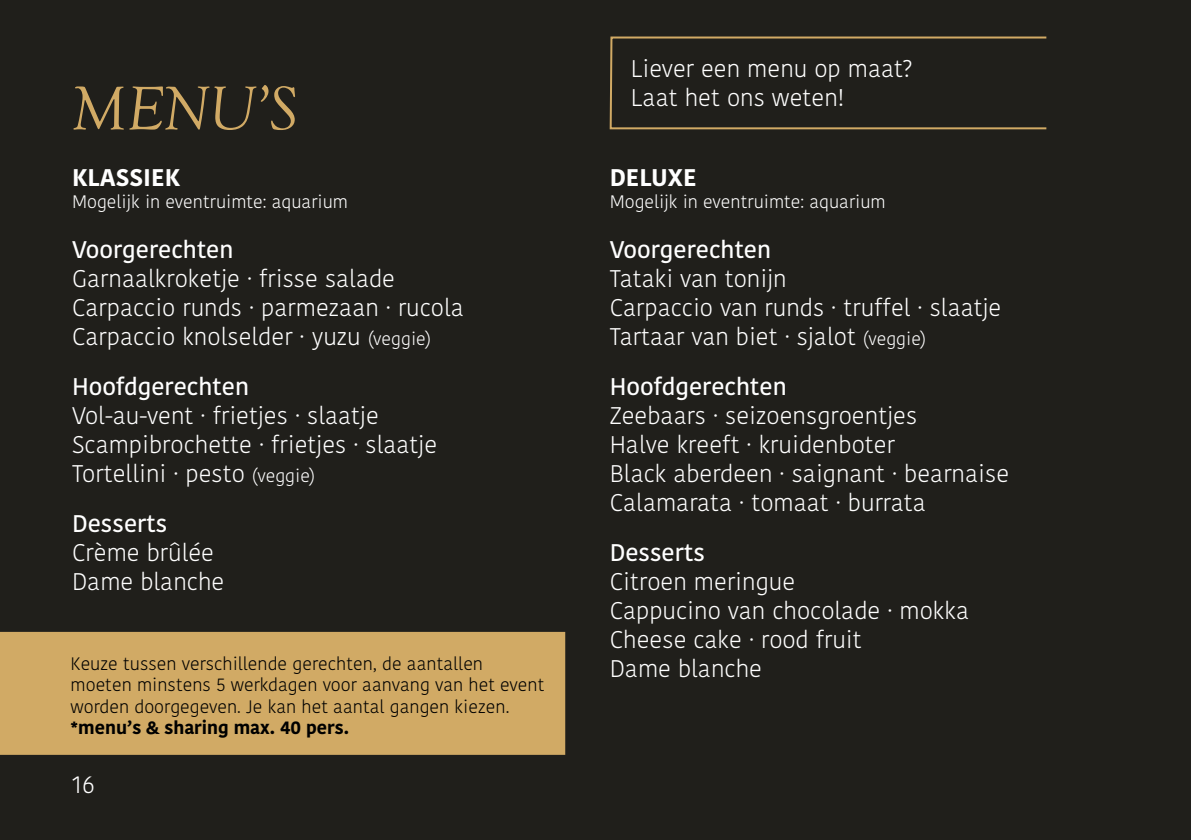
<style>
.page{position:relative;width:1191px;height:840px;background:#fff}
.page>*{position:absolute;margin:0;border:0;box-sizing:border-box;transform-origin:0 0}
.t1{font:italic 64px "Goudy Old Style T";color:#d1aa65}
.t2{font:300 24px/28.8px "Kohinoor Bangla";color:#fff}
.t3{font:500 24px "Kohinoor Bangla";color:#fff}
.t4{font:700 24px "Kohinoor Bangla";color:#fff}
.t5{font:300 18px/21.6px "Kohinoor Bangla";color:#000}
.t6{font:300 18px "Kohinoor Bangla";color:#fff}
.t7{font:700 18px "Kohinoor Bangla";color:#000}
.s1{font-size:18px}
</style>
<div class="page">
<div style="left:0;top:0;width:1191px;height:839px;background:#201f1b"></div>
<hr style="left:1190px;top:493px;width:1px;height:346px;background:#2d2c28">
<div style="left:0;top:631px;width:565px;height:123px;background:#d1aa65"></div>
<svg style="left:609px;top:36px;width:438px;height:94px"></svg>
<h1 class="t1" style="left:72px;top:74px;width:227px">MENU’S</h1>
<p class="t4" style="left:72px;top:157px;width:110px">KLASSIEK</p>
<p class="t6" style="left:72px;top:188px;width:278px">Mogelijk in eventruimte: aquarium</p>
<p class="t3" style="left:72px;top:231px;width:163px">Voorgerechten</p>
<p class="t2" style="left:72px;top:264px;width:393px">Garnaalkroketje · frisse salade<br>Carpaccio runds · parmezaan · rucola<br>Carpaccio knolselder · yuzu <span class="s1">(veggie)</span></p>
<p class="t3" style="left:72px;top:367px;width:178px">Hoofdgerechten</p>
<p class="t2" style="left:72px;top:401px;width:367px">Vol-au-vent · frietjes · slaatje<br>Scampibrochette · frietjes · slaatje<br>Tortellini · pesto <span class="s1">(veggie)</span></p>
<p class="t3" style="left:72px;top:504px;width:97px">Desserts</p>
<p class="t2" style="left:72px;top:537px;width:154px">Crème brûlée<br>Dame blanche</p>
<p class="t5" style="left:71px;top:651px;width:475px">Keuze tussen verschillende gerechten, de aantallen moeten minstens 5 werkdagen voor aanvang van het event worden doorgegeven. Je kan het aantal gangen kiezen.</p>
<p class="t7" style="left:71px;top:711px;width:280px">*menu’s &amp; sharing max. 40 pers.</p>
<p class="t2" style="left:72px;top:769px;width:24px">16</p>
<p class="t2" style="left:631px;top:54px;width:283px">Liever een menu op maat?<br>Laat het ons weten!</p>
<p class="t4" style="left:609px;top:157px;width:88px">DELUXE</p>
<p class="t6" style="left:609px;top:188px;width:278px">Mogelijk in eventruimte: aquarium</p>
<p class="t3" style="left:609px;top:231px;width:163px">Voorgerechten</p>
<p class="t2" style="left:609px;top:264px;width:393px">Tataki van tonijn<br>Carpaccio van runds · truffel · slaatje<br>Tartaar van biet · sjalot <span class="s1">(veggie)</span></p>
<p class="t3" style="left:609px;top:367px;width:178px">Hoofdgerechten</p>
<p class="t2" style="left:609px;top:401px;width:401px">Zeebaars · seizoensgroentjes<br>Halve kreeft · kruidenboter<br>Black aberdeen · saignant · bearnaise<br>Calamarata · tomaat · burrata</p>
<p class="t3" style="left:609px;top:533px;width:97px">Desserts</p>
<p class="t2" style="left:609px;top:566px;width:361px">Citroen meringue<br>Cappucino van chocolade · mokka<br>Cheese cake · rood fruit<br>Dame blanche</p>
</div>
